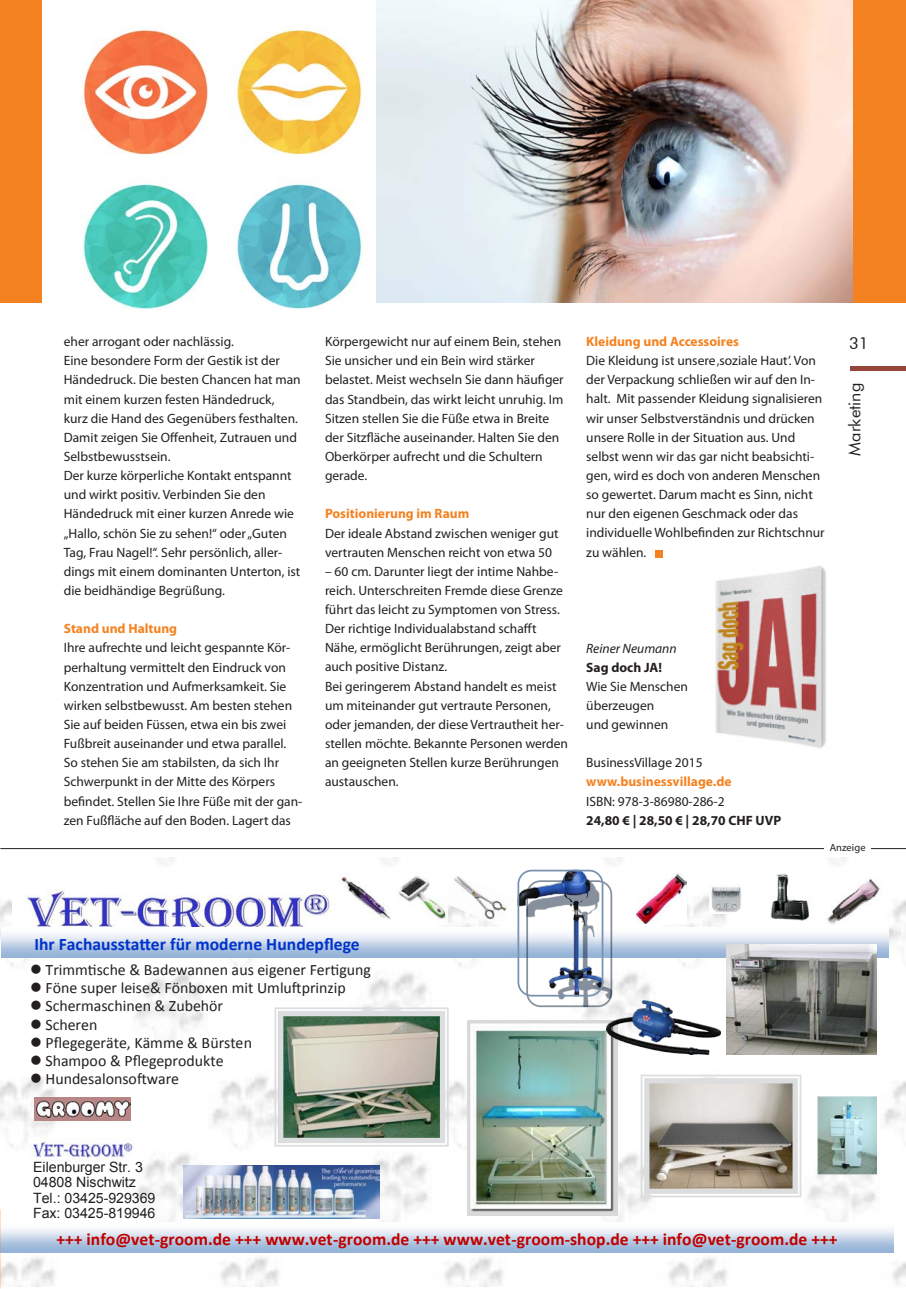
<style>
.page{position:relative;width:906px;height:1289px;background:#fff}
.page>*{position:absolute;margin:0;border:0;box-sizing:border-box;transform-origin:0 0}
.t1{font:700 17.55px "Calibri";color:#c00000}
.t2{font:700 17.55px "Calibri";color:#03c}
.t3{font:16.5px "Futura BT";color:#231f20}
.t4{font:15.9px "Calibri";color:#231f20}
.t5{font:14.25px/15.3px "Arial";letter-spacing:-.005em;color:#231f20}
.t6{font:13.5px/19.2px "Myriad Pro";color:#231f20}
.t7{font:700 13.5px "Myriad Pro";color:#f58220}
.t8{font:700 13.5px "Myriad Pro";color:#231f20}
.t9{font:italic 13.5px "Myriad Pro";color:#231f20}
.t10{font:10.5px "Myriad Pro";letter-spacing:.005em;color:#231f20}
</style>
<div class="page">
<hr style="left:850px;top:366px;width:56px;height:4px;background:#98463b">
<svg style="left:0;top:857px;width:905px;height:429px"></svg>
<img style="left:29px;top:1137px;width:109px;height:25px">
<img style="left:13px;top:872px;width:333px;height:55px">
<div style="left:1px;top:927px;width:887px;height:30px;background:linear-gradient(to bottom,#fff,#93b1d6)"></div>
<svg style="left:517px;top:869px;width:95px;height:138px"></svg>
<div style="left:1px;top:1222px;width:892px;height:30px;background:linear-gradient(to bottom,#fff,#92b1d6)"></div>
<img style="left:636px;top:873px;width:50px;height:50px">
<img style="left:765px;top:873px;width:48px;height:47px">
<img style="left:35px;top:1097px;width:95px;height:23px">
<img style="left:338px;top:872px;width:109px;height:50px">
<img style="left:817px;top:1096px;width:59px;height:78px">
<img style="left:726px;top:944px;width:150px;height:110px">
<svg style="left:274px;top:1007px;width:175px;height:139px;background:#a3ac9d"></svg>
<img style="left:710px;top:885px;width:32px;height:28px">
<img style="left:467px;top:1020px;width:151px;height:194px">
<img style="left:606px;top:1000px;width:114px;height:54px">
<img style="left:184px;top:1165px;width:195px;height:53px">
<svg style="left:640px;top:1074px;width:161px;height:123px;background:#b3aea7"></svg>
<img style="left:443px;top:874px;width:70px;height:52px">
<img style="left:822px;top:877px;width:61px;height:48px">
<hr style="left:0;top:848px;width:906px;height:1px;background:#231f20">
<div style="left:824px;top:843px;width:47px;height:8px;background:#fff"></div>
<div style="left:850px;top:0;width:56px;height:302px;background:#f58220"></div>
<img style="left:715px;top:565px;width:111px;height:184px">
<img style="left:376px;top:0;width:477px;height:302px">
<div style="left:655px;top:550px;width:7px;height:7px;background:#f58220"></div>
<div style="left:0;top:0;width:43px;height:302px;background:#f58220"></div>
<div style="left:42px;top:0;width:333px;height:308px;background:#fff"></div>
<img style="left:82px;top:29px;width:284px;height:279px">
<p class="t6" style="left:64px;top:332px;width:172px">eher arrogant oder nachlässig.</p>
<p class="t6" style="left:64px;top:351px;width:238px">Eine besondere Form der Gestik ist der Händedruck. Die besten Chancen hat man mit einem kurzen festen Händedruck, kurz die Hand des Gegenübers festhalten.<br>Damit zeigen Sie Offenheit, Zutrauen und Selbstbewusstsein.</p>
<p class="t6" style="left:64px;top:466px;width:238px">Der kurze körperliche Kontakt entspannt und wirkt positiv. Verbinden Sie den Händedruck mit einer kurzen Anrede wie „Hallo, schön Sie zu sehen!“ oder „Guten Tag, Frau Nagel!“. Sehr persönlich, aller&shy;dings mit einem dominanten Unterton, ist die beidhändige Begrüßung.</p>
<p class="t7" style="left:64px;top:620px;width:115px">Stand und Haltung</p>
<p class="t6" style="left:64px;top:638px;width:240px">Ihre aufrechte und leicht gespannte Kör&shy;perhaltung vermittelt den Eindruck von Konzentration und Aufmerksamkeit. Sie wirken selbstbewusst. Am besten stehen Sie auf beiden Füssen, etwa ein bis zwei Fußbreit auseinander und etwa parallel.<br>So stehen Sie am stabilsten, da sich Ihr Schwerpunkt in der Mitte des Körpers befindet. Stellen Sie Ihre Füße mit der gan&shy;zen Fußfläche auf den Boden. Lagert das</p>
<p class="t6" style="left:325px;top:332px;width:240px">Körpergewicht nur auf einem Bein, stehen Sie unsicher und ein Bein wird stärker belastet. Meist wechseln Sie dann häufiger das Standbein, das wirkt leicht unruhig. Im Sitzen stellen Sie die Füße etwa in Breite der Sitzfläche auseinander. Halten Sie den Oberkörper aufrecht und die Schultern gerade.</p>
<p class="t7" style="left:325px;top:505px;width:146px">Positionierung im Raum</p>
<p class="t6" style="left:325px;top:523px;width:235px">Der ideale Abstand zwischen weniger gut vertrauten Menschen reicht von etwa 50</p>
<p class="t6" style="left:325px;top:561px;width:239px">– 60 cm. Darunter liegt der intime Nahbe&shy;reich. Unterschreiten Fremde diese Grenze führt das leicht zu Symptomen von Stress.<br>Der richtige Individualabstand schafft Nähe, ermöglicht Berührungen, zeigt aber auch positive Distanz.</p>
<p class="t6" style="left:325px;top:676px;width:245px">Bei geringerem Abstand handelt es meist um miteinander gut vertraute Personen, oder jemanden, der diese Vertrautheit her&shy;stellen möchte. Bekannte Personen werden an geeigneten Stellen kurze Berührungen austauschen.</p>
<p class="t7" style="left:586px;top:332px;width:154px">Kleidung und Accessoires</p>
<p class="t6" style="left:586px;top:351px;width:240px">Die Kleidung ist unsere ‚soziale Haut’. Von der Verpackung schließen wir auf den In&shy;halt. Mit passender Kleidung signalisieren wir unser Selbstverständnis und drücken unsere Rolle in der Situation aus. Und selbst wenn wir das gar nicht beabsichti&shy;gen, wird es doch von anderen Menschen so gewertet. Darum macht es Sinn, nicht nur den eigenen Geschmack oder das individuelle Wohlbefinden zur Richtschnur zu wählen.</p>
<p class="t3" style="left:849px;top:333px;width:21px">31</p>
<p class="t3" style="left:844px;top:455px;width:74px;rotate:-90deg">Marketing</p>
<p class="t9" style="left:586px;top:639px;width:92px">Reiner Neumann</p>
<p class="t8" style="left:586px;top:658px;width:77px">Sag doch JA!</p>
<p class="t6" style="left:586px;top:676px;width:103px">Wie Sie Menschen</p>
<p class="t6" style="left:586px;top:695px;width:70px">überzeugen</p>
<p class="t6" style="left:586px;top:714px;width:84px">und gewinnen</p>
<p class="t6" style="left:586px;top:753px;width:118px">BusinessVillage 2015</p>
<p class="t7" style="left:586px;top:773px;width:147px">www.businessvillage.de</p>
<p class="t6" style="left:586px;top:791px;width:140px">ISBN: 978-3-86980-286-2</p>
<p class="t8" style="left:586px;top:811px;width:196px">24,80 € | 28,50 € | 28,70 CHF UVP</p>
<p class="t10" style="left:829px;top:841px;width:37px">Anzeige</p>
<p class="t2" style="left:35px;top:933px;width:327px">Ihr Fachausstatter für moderne Hundepflege</p>
<p class="t4" style="left:30px;top:959px;width:342px">● Trimmtische &amp; Badewannen aus eigener Fertigung</p>
<p class="t4" style="left:30px;top:977px;width:317px">● Föne super leise&amp; Fönboxen mit Umluftprinzip</p>
<p class="t4" style="left:30px;top:996px;width:194px">● Schermaschinen &amp; Zubehör</p>
<p class="t4" style="left:30px;top:1014px;width:69px">● Scheren</p>
<p class="t4" style="left:30px;top:1032px;width:223px">● Pflegegeräte, Kämme &amp; Bürsten</p>
<p class="t4" style="left:30px;top:1050px;width:195px">● Shampoo &amp; Pflegeprodukte</p>
<p class="t4" style="left:30px;top:1068px;width:151px">● Hundesalonsoftware</p>
<p class="t5" style="left:33px;top:1159px;width:124px">Eilenburger Str. 3<br>04808 Nischwitz<br>Tel.: 03425-929369<br>Fax: 03425-819946</p>
<p class="t1" style="left:56px;top:1227px;width:783px">+++ info@vet-groom.de +++ www.vet-groom.de +++ www.vet-groom-shop.de +++ info@vet-groom.de +++</p>
</div>
